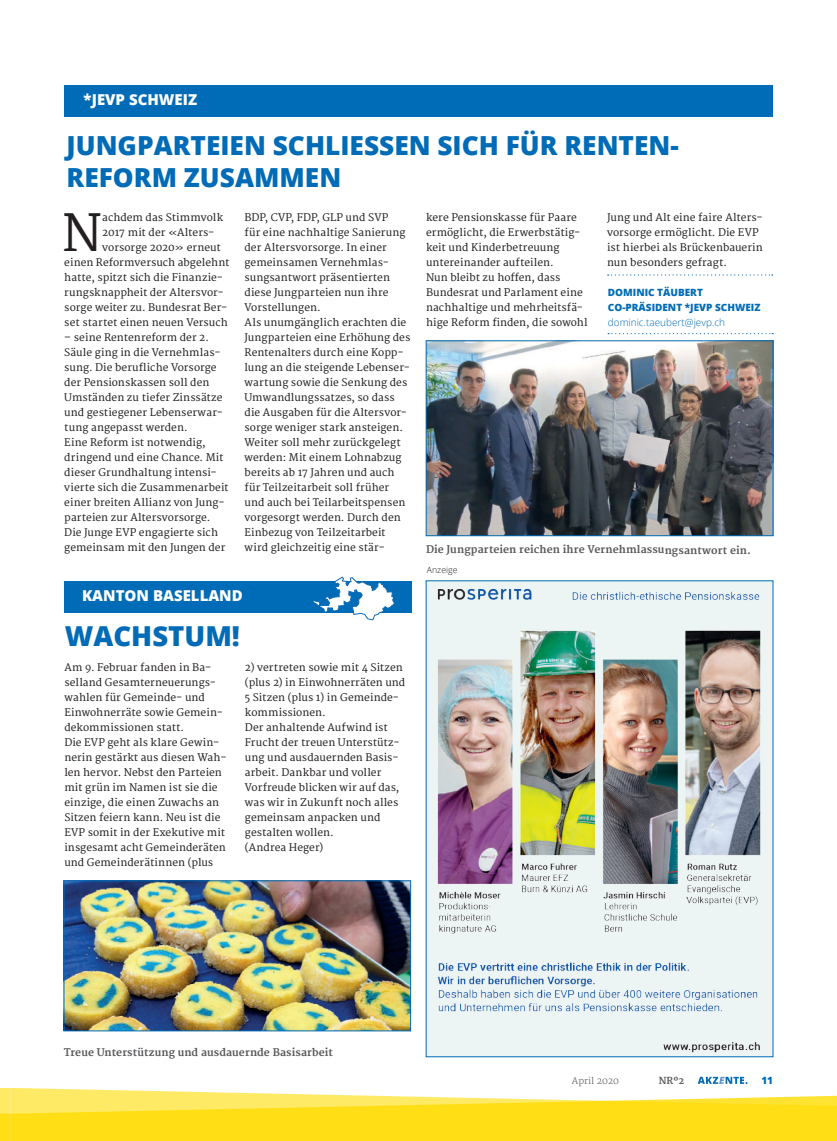
<style>
.page{position:relative;width:837px;height:1141px;background:#fff}
.page>*{position:absolute;margin:0;border:0;box-sizing:border-box;transform-origin:0 0}
.t1{font:49.75px "Merriweather";color:#231f20}
.t2{font:800 27.5px "Open Sans";color:#006bb6}
.t3{font:800 26.25px/31.5px "Open Sans";color:#006bb6}
.t4{font:800 15px "Open Sans";color:#fff}
.t5{font:10.25px/15px "Merriweather";letter-spacing:.005em;color:#231f20}
.t6{font:700 10.25px "Merriweather";letter-spacing:.005em;color:#57585a}
.t7{font:800 10px/15px "Open Sans";color:#006bb6}
.t8{font:300 10px "Open Sans";color:#006bb6}
.t9{font:700 9.38px "Merriweather";color:#57585a}
.t10{font:300 9px "Merriweather";color:#57585a}
.t11{font:300 8.75px "Open Sans";color:#231f20}
</style>
<div class="page">
<svg style="left:0;top:1077px;width:836px;height:64px"></svg>
<div style="left:64px;top:581px;width:347px;height:32px;background:#006bb6"></div>
<svg style="left:313px;top:577px;width:81px;height:43px"></svg>
<img style="left:66px;top:883px;width:342px;height:146px">
<div style="left:64px;top:881px;width:346px;height:150px;border:1px solid #006bb6"></div>
<img style="left:428px;top:343px;width:342px;height:191px">
<div style="left:426px;top:341px;width:346px;height:195px;border:1px solid #006bb6"></div>
<div style="left:65px;top:85px;width:707px;height:31px;background:#006bb6"></div>
<img style="left:428px;top:583px;width:342px;height:472px">
<svg style="left:608px;top:333px;width:164px;height:1px"></svg>
<svg style="left:607px;top:274px;width:165px;height:2px"></svg>
<h3 class="t4" style="left:84px;top:88px;width:115px">*JEVP SCHWEIZ</h3>
<h3 class="t3" style="left:67px;top:128px;width:613px">JUNGPARTEIEN SCHLIESSEN SICH FÜR RENTEN-<br>REFORM ZUSAMMEN</h3>
<p class="t5" style="left:244px;top:210px;width:167px">BDP, CVP, FDP, GLP und SVP<br>für eine nachhaltige Sanierung der Altersvorsorge. In einer gemeinsamen Vernehmlas&shy;sungsantwort präsentierten diese Jungparteien nun ihre<br>Vorstellungen.<br>Als unumgänglich erachten die<br>Jungparteien eine Erhöhung des<br>Rentenalters durch eine Kopp&shy;lung an die steigende Lebenser&shy;wartung sowie die Senkung des<br>Umwandlungssatzes, so dass die Ausgaben für die Altersvor&shy;sorge weniger stark ansteigen.<br>Weiter soll mehr zurückgelegt werden: Mit einem Lohnabzug bereits ab 17 Jahren und auch für Teilzeitarbeit soll früher und auch bei Teilarbeitspensen vorgesorgt werden. Durch den<br>Einbezug von Teilzeitarbeit wird gleichzeitig eine stär-</p>
<p class="t5" style="left:426px;top:210px;width:163px">kere Pensionskasse für Paare ermöglicht, die Erwerbstätig&shy;keit und Kinderbetreuung untereinander aufteilen.<br>Nun bleibt zu hoffen, dass<br>Bundesrat und Parlament eine nachhaltige und mehrheitsfä&shy;hige Reform finden, die sowohl</p>
<p class="t5" style="left:607px;top:210px;width:157px">Jung und Alt eine faire Alters&shy;vorsorge ermöglicht. Die EVP ist hierbei als Brückenbauerin nun besonders gefragt.</p>
<h1 class="t1" style="left:62px;top:204px;width:42px">N</h1>
<p class="t5" style="left:102px;top:210px;width:122px">achdem das Stimmvolk</p>
<p class="t5" style="left:102px;top:225px;width:114px">2017 mit der «Alters-</p>
<p class="t5" style="left:102px;top:240px;width:120px">vorsorge 2020» erneut</p>
<p class="t5" style="left:64px;top:255px;width:167px">einen Reformversuch abgelehnt</p>
<p class="t5" style="left:64px;top:270px;width:160px">hatte, spitzt sich die Finanzie-</p>
<p class="t5" style="left:64px;top:285px;width:161px">rungsknappheit der Altersvor-</p>
<p class="t5" style="left:64px;top:300px;width:164px">sorge weiter zu. Bundesrat Ber-</p>
<p class="t5" style="left:64px;top:315px;width:165px">set startet einen neuen Versuch</p>
<p class="t5" style="left:64px;top:330px;width:166px">– seine Rentenreform der 2.<br>Säule ging in die Vernehmlas&shy;sung. Die berufliche Vorsorge der Pensionskassen soll den<br>Umständen zu tiefer Zinssätze und gestiegener Lebenserwar&shy;tung angepasst werden.<br>Eine Reform ist notwendig, dringend und eine Chance. Mit dieser Grundhaltung intensi&shy;vierte sich die Zusammenarbeit einer breiten Allianz von Jung&shy;parteien zur Altersvorsorge.<br>Die Junge EVP engagierte sich gemeinsam mit den Jungen der</p>
<p class="t7" style="left:607px;top:284px;width:154px">DOMINIC TÄUBERT<br>CO-PRÄSIDENT *JEVP SCHWEIZ</p>
<p class="t8" style="left:607px;top:315px;width:119px">dominic.taeubert@jevp.ch</p>
<p class="t6" style="left:426px;top:544px;width:326px">Die Jungparteien reichen ihre Vernehmlassungsantwort ein.</p>
<h3 class="t4" style="left:82px;top:584px;width:162px">KANTON BASELLAND</h3>
<h2 class="t2" style="left:65px;top:615px;width:176px">WACHSTUM!</h2>
<p class="t5" style="left:64px;top:660px;width:164px">Am 9. Februar fanden in Ba&shy;selland Gesamterneuerungs&shy;wahlen für Gemeinde- und<br>Einwohnerräte sowie Gemein&shy;dekommissionen statt.<br>Die EVP geht als klare Gewin&shy;nerin gestärkt aus diesen Wah&shy;len hervor. Nebst den Parteien mit grün im Namen ist sie die einzige, die einen Zuwachs an<br>Sitzen feiern kann. Neu ist die<br>EVP somit in der Exekutive mit insgesamt acht Gemeinderäten und Gemeinderätinnen (plus</p>
<p class="t5" style="left:245px;top:660px;width:162px">2) vertreten sowie mit 4 Sitzen (plus 2) in Einwohnerräten und<br>5 Sitzen (plus 1) in Gemeinde&shy;kommissionen.<br>Der anhaltende Aufwind ist<br>Frucht der treuen Unterstütz&shy;ung und ausdauernden Basis&shy;arbeit. Dankbar und voller<br>Vorfreude blicken wir auf das, was wir in Zukunft noch alles gemeinsam anpacken und gestalten wollen.<br>(Andrea Heger)</p>
<p class="t11" style="left:426px;top:564px;width:32px">Anzeige</p>
<p class="t6" style="left:64px;top:1046px;width:270px">Treue Unterstützung und ausdauernde Basisarbeit</p>
<p class="t10" style="left:571px;top:1075px;width:49px">April 2020</p>
<p class="t9" style="left:658px;top:1075px;width:27px">NRº2</p>
<p class="t7" style="left:761px;top:1072px;width:13px">11</p>
</div>
